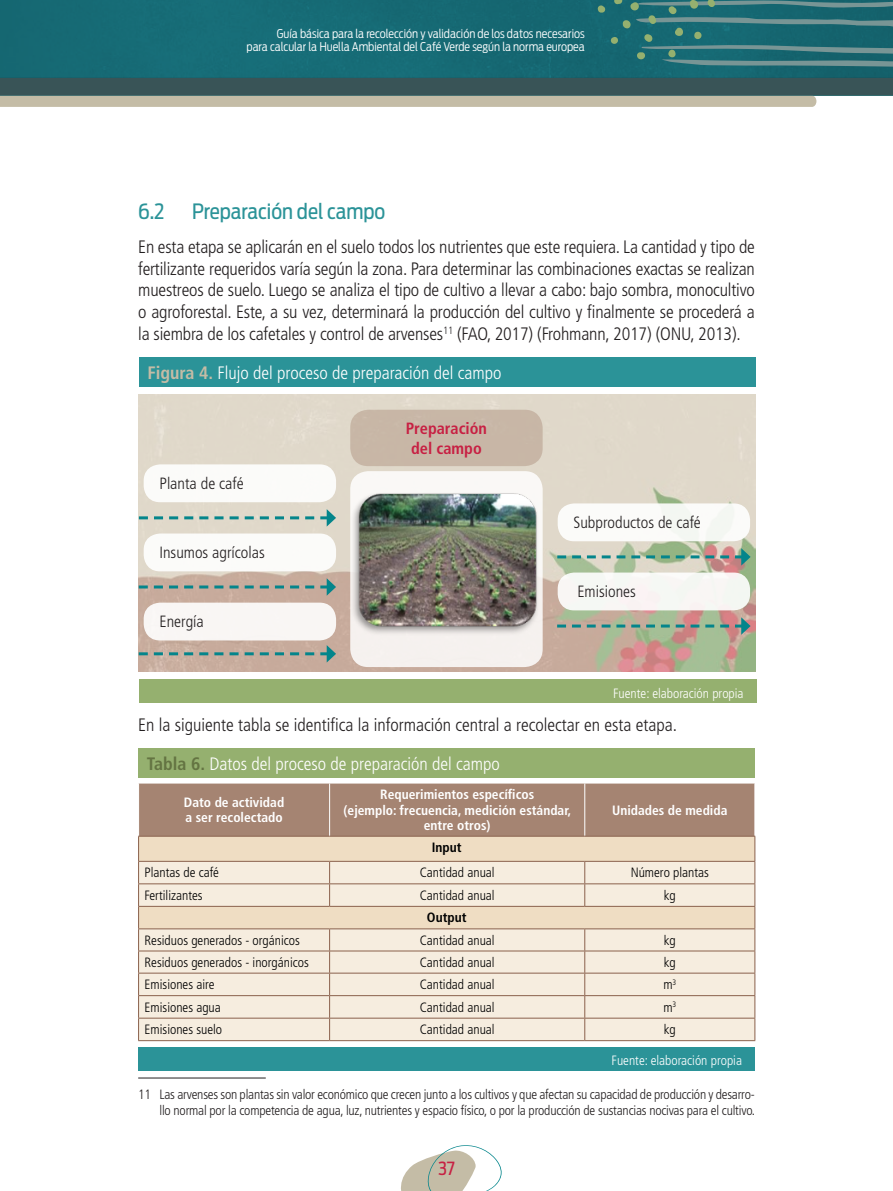
<style>
.page{position:relative;width:893px;height:1191px;background:#fff}
.page>*{position:absolute;margin:0;border:0;box-sizing:border-box;transform-origin:0 0}
.subtitulos{font:21px "Antenna Cond";color:#2b9398}
.NORMAL_FINAL{font:300 condensed 18px/21.6px "Frutiger LT Std";color:#231f20;text-align:justify}
.t1{font:300 condensed 18px "Frutiger LT Std";color:#fff}
.t2{font:18px "Antenna Cond";color:#c72043}
.t3{font:300 condensed 16.35px "Frutiger LT Std";color:#231f20}
.t4{font:700 condensed 16.35px/20.4px "Frutiger LT Std";color:#c72043;text-align:center}
.t5{font:300 condensed 13.5px "Frutiger LT Std";color:#000}
.pie{font:300 condensed 13.5px/16.2px "Frutiger LT Std";letter-spacing:-.015em;color:#231f20;text-align:right}
.t6{font:700 condensed 13.5px/15.6px "Frutiger LT Std";color:#fff}
.t7{font:300 condensed 13.5px "Frutiger LT Std";color:#fff}
.t8{font:700 condensed 13.5px "Frutiger LT Std";color:#000}
.t9{font:300 12px/13.5px "Antenna Cond";color:#fff;text-align:right}
.s1{font-weight:700;color:#c4bca6}
.s2{font-weight:700;color:#647442}
</style>
<div class="page">
<svg style="left:0;top:78px;width:893px;height:29px;background:#707e79"></svg>
<div style="left:0;top:0;width:893px;height:78px;background:#166a75"></div>
<svg style="left:138px;top:783px;width:617px;height:257px;background:#e0cfbe"></svg>
<hr style="left:138px;top:1040px;width:192px;height:1px;background:#8a614c">
<hr style="left:330px;top:1040px;width:255px;height:1px;background:#8a614c">
<hr style="left:585px;top:1040px;width:170px;height:1px;background:#8a614c">
<hr style="left:138px;top:1077px;width:128px;height:1px;background:#231f20">
<div style="left:139px;top:357px;width:616px;height:30px;background:#2b9398"></div>
<div style="left:139px;top:679px;width:617px;height:24px;background:#95b06f"></div>
<img style="left:139px;top:394px;width:616px;height:278px">
<div style="left:350px;top:471px;width:193px;height:196px;background:#f6f1ef;border-radius:18px"></div>
<div style="left:350px;top:410px;width:193px;height:56px;background:#c8b6a6;border-radius:18px"></div>
<div style="left:144px;top:464px;width:192px;height:38px;background:#fff;border-radius:16px"></div>
<div style="left:144px;top:533px;width:192px;height:38px;background:#fff;border-radius:16px"></div>
<div style="left:144px;top:602px;width:192px;height:38px;background:#f9f6f4;border-radius:16px"></div>
<svg style="left:139px;top:509px;width:197px;height:17px;background:#c4cdc2"></svg>
<svg style="left:139px;top:578px;width:197px;height:18px;background:#afa699"></svg>
<svg style="left:139px;top:645px;width:197px;height:17px;background:#afa79b"></svg>
<div style="left:558px;top:503px;width:192px;height:38px;background:#fff;border-radius:16px"></div>
<div style="left:558px;top:572px;width:192px;height:38px;background:#f7f7f4;border-radius:16px"></div>
<svg style="left:557px;top:548px;width:194px;height:17px;background:#a9b7a3"></svg>
<svg style="left:557px;top:617px;width:194px;height:18px;background:#a4a693"></svg>
<div style="left:138px;top:748px;width:617px;height:30px;background:#95b06f"></div>
<div style="left:138px;top:1046px;width:617px;height:24px;background:#2b9398"></div>
<img style="left:347px;top:487px;width:197px;height:152px">
<svg style="left:598px;top:5px;width:7px;height:8px"></svg>
<svg style="left:611px;top:0;width:282px;height:71px;background:#2d7278"></svg>
<svg style="left:401px;top:1145px;width:101px;height:46px"></svg>
<p class="t9" style="left:247px;top:27px;width:340px">Guía básica para la recolección y validación de los datos necesarios<br>para calcular la Huella Ambiental del Café Verde según la norma europea</p>
<p class="subtitulos" style="left:138px;top:199px;width:28px">6.2</p>
<p class="subtitulos" style="left:192px;top:199px;width:195px">Preparación del campo</p>
<p class="NORMAL_FINAL" style="left:138px;top:236px;width:618px">En esta etapa se aplicarán en el suelo todos los nutrientes que este requiera. La cantidad y tipo de fertilizante requeridos varía según la zona. Para determinar las combinaciones exactas se realizan muestreos de suelo. Luego se analiza el tipo de cultivo a llevar a cabo: bajo sombra, monocultivo o agroforestal. Este, a su vez, determinará la producción del cultivo y finalmente se procederá a la siembra de los cafetales y control de arvenses<sup>11</sup> (FAO, 2017) (Frohmann, 2017) (ONU, 2013).</p>
<p class="t1" style="left:147px;top:362px;width:356px"><span class="s1">Figura 4.</span> Flujo del proceso de preparación del campo</p>
<p class="t3" style="left:159px;top:474px;width:86px">Planta de café</p>
<p class="t3" style="left:159px;top:543px;width:107px">Insumos agrícolas</p>
<p class="t3" style="left:159px;top:612px;width:46px">Energía</p>
<p class="t4" style="left:406px;top:418px;width:83px">Preparación del campo</p>
<p class="t3" style="left:573px;top:513px;width:129px">Subproductos de café</p>
<p class="t3" style="left:577px;top:582px;width:60px">Emisiones</p>
<p class="t7" style="left:613px;top:685px;width:132px">Fuente: elaboración propia</p>
<p class="NORMAL_FINAL" style="left:138px;top:714px;width:540px">En la siguiente tabla se identifica la información central a recolectar en esta etapa.</p>
<p class="t1" style="left:147px;top:753px;width:355px"><span class="s2">Tabla 6.</span> Datos del proceso de preparación del campo</p>
<p class="t6" style="left:184px;top:794px;width:102px">Dato de actividad a ser recolectado</p>
<p class="t6" style="left:344px;top:786px;width:229px;text-align:center">Requerimientos específicos<br>(ejemplo: frecuencia, medición estándar, entre otros)</p>
<p class="t8" style="left:432px;top:839px;width:31px">Input</p>
<p class="t6" style="left:612px;top:802px;width:117px">Unidades de medida</p>
<p class="t5" style="left:145px;top:865px;width:76px">Plantas de café</p>
<p class="t5" style="left:420px;top:865px;width:76px">Cantidad anual</p>
<p class="t5" style="left:631px;top:865px;width:80px">Número plantas</p>
<p class="t5" style="left:145px;top:887px;width:60px">Fertilizantes</p>
<p class="t5" style="left:420px;top:887px;width:76px">Cantidad anual</p>
<p class="t5" style="left:664px;top:887px;width:14px">kg</p>
<p class="t8" style="left:427px;top:909px;width:41px">Output</p>
<p class="t5" style="left:145px;top:932px;width:157px">Residuos generados - orgánicos</p>
<p class="t5" style="left:420px;top:932px;width:76px">Cantidad anual</p>
<p class="t5" style="left:664px;top:932px;width:14px">kg</p>
<p class="t5" style="left:145px;top:954px;width:166px">Residuos generados - inorgánicos</p>
<p class="t5" style="left:420px;top:954px;width:76px">Cantidad anual</p>
<p class="t5" style="left:664px;top:954px;width:14px">kg</p>
<p class="t5" style="left:145px;top:977px;width:72px">Emisiones aire</p>
<p class="t5" style="left:420px;top:977px;width:76px">Cantidad anual</p>
<p class="t5" style="left:663px;top:977px;width:15px">m<sup>3</sup></p>
<p class="t5" style="left:145px;top:999px;width:78px">Emisiones agua</p>
<p class="t5" style="left:420px;top:999px;width:76px">Cantidad anual</p>
<p class="t5" style="left:663px;top:999px;width:15px">m<sup>3</sup></p>
<p class="t5" style="left:145px;top:1022px;width:79px">Emisiones suelo</p>
<p class="t5" style="left:420px;top:1022px;width:76px">Cantidad anual</p>
<p class="t5" style="left:664px;top:1022px;width:14px">kg</p>
<p class="t7" style="left:611px;top:1053px;width:132px">Fuente: elaboración propia</p>
<p class="pie" style="left:138px;top:1086px;width:618px">11 Las arvenses son plantas sin valor económico que crecen junto a los cultivos y que afectan su capacidad de producción y desarro&shy;llo normal por la competencia de agua, luz, nutrientes y espacio físico, o por la producción de sustancias nocivas para el cultivo.</p>
<p class="t2" style="left:438px;top:1157px;width:18px">37</p>
</div>
